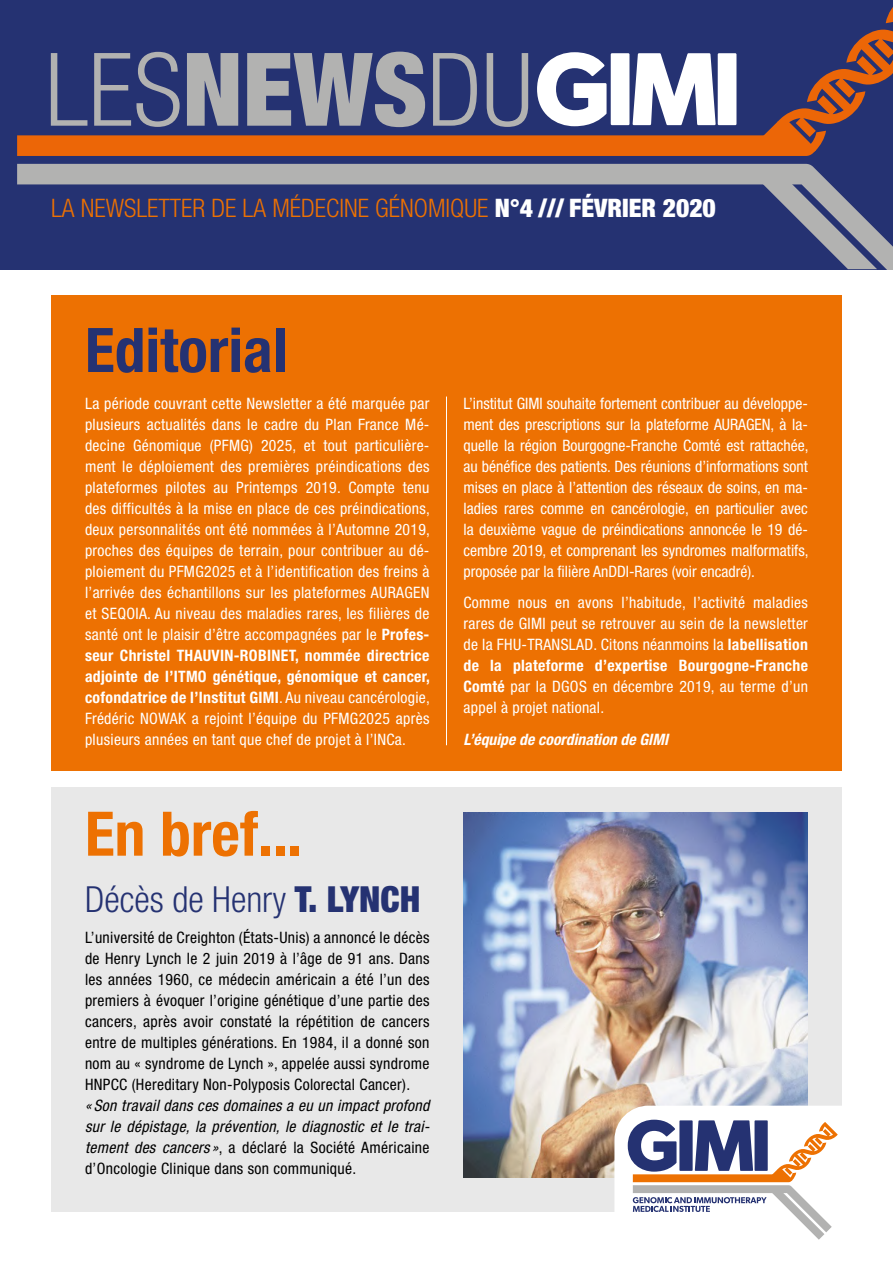
<style>
.page{position:relative;width:893px;height:1263px;background:#fff}
.page>*{position:absolute;margin:0;border:0;box-sizing:border-box;transform-origin:0 0}
.t1{font:700 condensed 61.5px "Helvetica Neue LT";color:#253272}
.t2{font:700 condensed 61.5px "Helvetica Neue LT";color:#ed7102}
.t3{font:300 condensed 36px "Helvetica Neue LT";color:#253272}
.t4{font:300 condensed 25.5px "Helvetica Neue LT";color:#ed7102}
.t5{font:condensed 15.75px/21px "Helvetica Neue LT";letter-spacing:.02em;color:#fff;text-align:justify}
.t6{font:condensed 15.75px/21px "Helvetica Neue LT";letter-spacing:.02em;color:#000;text-align:justify}
.t7{font:italic condensed 15.75px/21px "Helvetica Neue LT";letter-spacing:.02em;color:#000;text-align:justify}
.t8{font:italic 700 condensed 15.75px "Helvetica Neue LT";color:#fff}
.s1{font-weight:900;color:#fff}
.s2{font-weight:700}
.s3{font-weight:900}
.s4{font-style:normal}
</style>
<div class="page">
<div style="left:0;top:0;width:893px;height:269px;background:#253272"></div>
<svg style="left:17px;top:164px;width:876px;height:105px"></svg>
<svg style="left:761px;top:168px;width:116px;height:101px"></svg>
<svg style="left:17px;top:7px;width:876px;height:149px"></svg>
<div style="left:718px;top:53px;width:18px;height:72px;background:#fff"></div>
<div style="left:51px;top:296px;width:791px;height:475px;background:#ed7102"></div>
<div style="left:51px;top:788px;width:791px;height:424px;background:#e8e8e8"></div>
<hr style="left:446px;top:396px;width:1px;height:349px;background:#fff">
<img style="left:463px;top:812px;width:345px;height:366px">
<div style="left:614px;top:1106px;width:279px;height:144px;background:#fff;border-radius:34px"></div>
<svg style="left:628px;top:1120px;width:210px;height:120px"></svg>
<h3 class="t4" style="left:51px;top:193px;width:666px">LA NEWSLETTER DE LA MÉDECINE GÉNOMIQUE <span class="s1">N°4 /// FÉVRIER 2020</span></h3>
<h1 class="t1" style="left:85px;top:313px;width:204px">Editorial</h1>
<p class="t5" style="left:85px;top:393px;width:346px">La période couvrant cette Newsletter a été marquée par plusieurs actualités dans le cadre du Plan France Mé&shy;decine Génomique (PFMG) 2025, et tout particulière&shy;ment le déploiement des premières préindications des plateformes pilotes au Printemps 2019. Compte tenu des difficultés à la mise en place de ces préindications, deux personnalités ont été nommées à l’Automne 2019, proches des équipes de terrain, pour contribuer au dé&shy;ploiement du PFMG2025 et à l’identification des freins à l’arrivée des échantillons sur les plateformes AURAGEN et SEQOIA. Au niveau des maladies rares, les filières de santé ont le plaisir d’être accompagnées par le <span class="s2">Profes&shy;seur Christel THAUVIN-ROBINET, nommée directrice adjointe de l’ITMO génétique, génomique et cancer, cofondatrice de l’Institut GIMI</span>. Au niveau cancérologie, Frédéric NOWAK a rejoint l’équipe du PFMG2025 après plusieurs années en tant que chef de projet à l’INCa.</p>
<h1 class="t2" style="left:85px;top:796px;width:219px">En bref...</h1>
<h2 class="t3" style="left:85px;top:878px;width:337px">Décès de Henry <span class="s3">T. LYNCH</span></h2>
<p class="t6" style="left:85px;top:927px;width:346px">L’université de Creighton (États-Unis) a annoncé le décès de Henry Lynch le 2 juin 2019 à l’âge de 91 ans. Dans les années 1960, ce médecin américain a été l’un des premiers à évoquer l’origine génétique d’une partie des cancers, après avoir constaté la répétition de cancers entre de multiples générations. En 1984, il a donné son nom au « syndrome de Lynch », appelée aussi syndrome HNPCC (Hereditary Non-Polyposis Colorectal Cancer).</p>
<p class="t7" style="left:85px;top:1095px;width:346px">« Son travail dans ces domaines a eu un impact profond sur le dépistage, la prévention, le diagnostic et le trai&shy;tement des cancers »<span class="s4">, a déclaré la Société Américaine d’Oncologie Clinique dans son communiqué.</span></p>
<p class="t5" style="left:463px;top:393px;width:347px">L’institut GIMI souhaite fortement contribuer au développe&shy;ment des prescriptions sur la plateforme AURAGEN, à la&shy;quelle la région Bourgogne-Franche Comté est rattachée, au bénéfice des patients. Des réunions d’informations sont mises en place à l’attention des réseaux de soins, en ma&shy;ladies rares comme en cancérologie, en particulier avec la deuxième vague de préindications annoncée le 19 dé&shy;cembre 2019, et comprenant les syndromes malformatifs, proposée par la filière AnDDI-Rares (voir encadré).</p>
<p class="t5" style="left:463px;top:592px;width:346px">Comme nous en avons l’habitude, l’activité maladies rares de GIMI peut se retrouver au sein de la newsletter de la FHU-TRANSLAD. Citons néanmoins la <span class="s2">labellisation de la plateforme d’expertise Bourgogne-Franche Comté</span> par la DGOS en décembre 2019, au terme d’un appel à projet national.</p>
<p class="t8" style="left:463px;top:730px;width:206px">L’équipe de coordination de GIMI</p>
</div>
